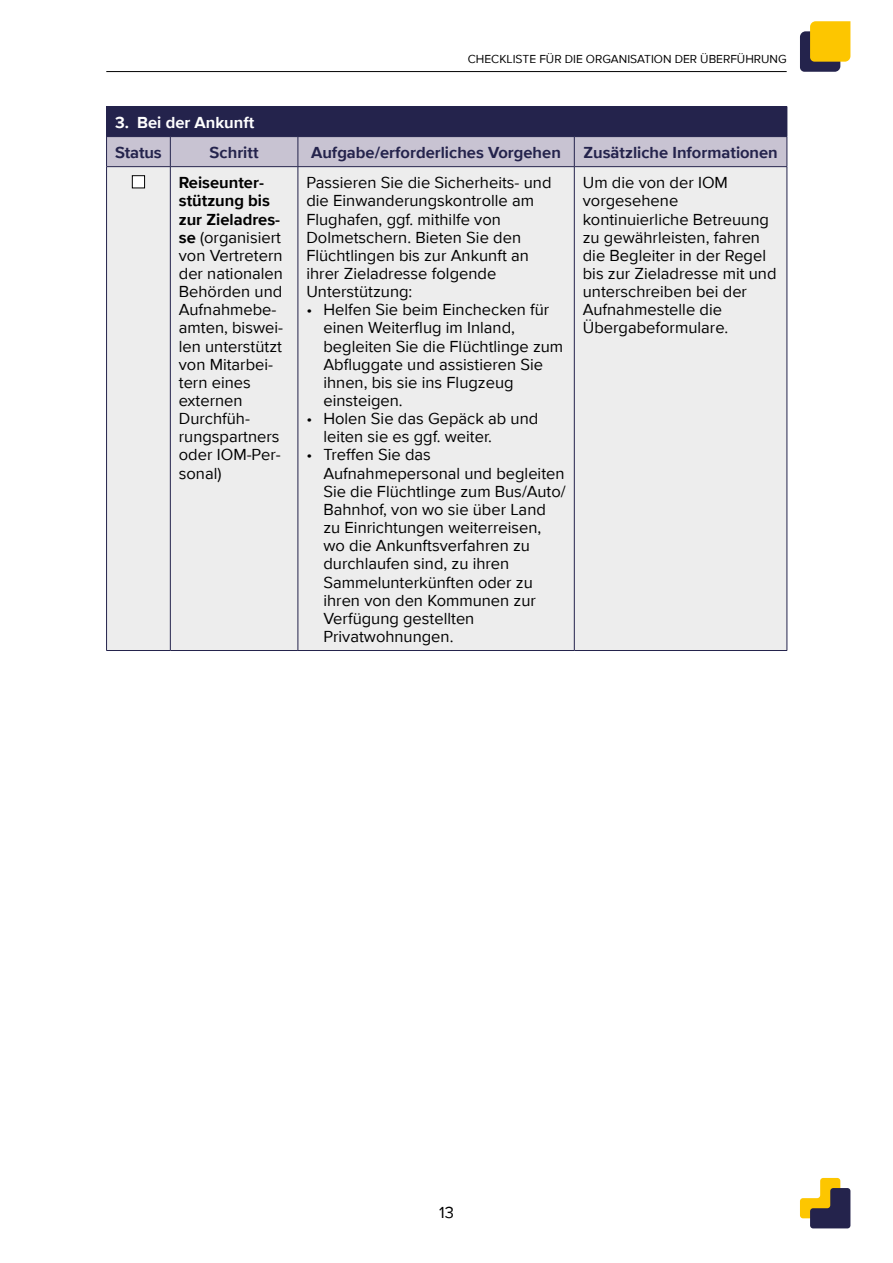
<style>
.page{position:relative;width:893px;height:1263px;background:#fff}
.page>*{position:absolute;margin:0;border:0;box-sizing:border-box;transform-origin:0 0}
.TABLE_Body_text{font:16.5px/18.1px "Proxima Nova";color:#000}
.TABLE_Header{font:700 16.5px "Proxima Nova";color:#24234c}
.TABLE_Header-2{font:700 16.5px "Proxima Nova";color:#fff}
.t1{font:12px "Proxima Nova";color:#000}
.s1{font-weight:700}
</style>
<div class="page">
<svg style="left:800px;top:1178px;width:50px;height:50px"></svg>
<svg style="left:800px;top:21px;width:50px;height:51px;background:#c19e2e"></svg>
<hr style="left:106px;top:71px;width:681px;height:1px;background:#000">
<div style="left:107px;top:167px;width:680px;height:483px;background:#ededed"></div>
<hr style="left:170px;top:167px;width:1px;height:483px;background:#24234c">
<hr style="left:298px;top:167px;width:1px;height:483px;background:#24234c">
<hr style="left:574px;top:167px;width:1px;height:483px;background:#24234c">
<hr style="left:106px;top:650px;width:64px;height:1px;background:#24234c">
<hr style="left:170px;top:650px;width:128px;height:1px;background:#24234c">
<hr style="left:298px;top:650px;width:276px;height:1px;background:#24234c">
<hr style="left:574px;top:650px;width:213px;height:1px;background:#24234c">
<hr style="left:106px;top:167px;width:1px;height:483px;background:#24234c">
<hr style="left:787px;top:167px;width:1px;height:483px;background:#24234c">
<hr style="left:106px;top:106px;width:64px;height:1px;background:#24234c">
<hr style="left:170px;top:106px;width:128px;height:1px;background:#24234c">
<hr style="left:298px;top:106px;width:276px;height:1px;background:#24234c">
<hr style="left:574px;top:106px;width:213px;height:1px;background:#24234c">
<svg style="left:106px;top:107px;width:682px;height:60px;background:#73708c"></svg>
<hr style="left:106px;top:166px;width:64px;height:1px;background:#24234c">
<hr style="left:170px;top:166px;width:128px;height:1px;background:#24234c">
<hr style="left:298px;top:166px;width:276px;height:1px;background:#24234c">
<hr style="left:574px;top:166px;width:213px;height:1px;background:#24234c">
<div style="left:132px;top:176px;width:13px;height:12px;background:#fff"></div>
<div style="left:132px;top:175px;width:13px;height:13px;border:1px solid #000"></div>
<p class="t1" style="left:468px;top:50px;width:320px">CHECKLISTE FÜR DIE ORGANISATION DER ÜBERFÜHRUNG</p>
<p class="TABLE_Header-2" style="left:115px;top:110px;width:141px">3. Bei der Ankunft</p>
<p class="TABLE_Header" style="left:115px;top:140px;width:48px">Status</p>
<p class="TABLE_Header" style="left:210px;top:140px;width:50px">Schritt</p>
<p class="TABLE_Header" style="left:311px;top:140px;width:251px">Aufgabe/erforderliches Vorgehen</p>
<p class="TABLE_Header" style="left:583px;top:140px;width:196px">Zusätzliche Informationen</p>
<p class="TABLE_Body_text" style="left:179px;top:173px;width:106px"><span class="s1">Reiseunter&shy;stützung bis zur Zieladres&shy;se</span> (organisiert von Vertretern der nationalen<br>Behörden und<br>Aufnahmebe&shy;amten, biswei&shy;len unterstützt von Mitarbei&shy;tern eines externen<br>Durchfüh&shy;rungspartners oder IOM-Per&shy;sonal)</p>
<p class="TABLE_Body_text" style="left:306px;top:173px;width:247px">Passieren Sie die Sicherheits- und die Einwanderungskontrolle am<br>Flughafen, ggf. mithilfe von<br>Dolmetschern. Bieten Sie den<br>Flüchtlingen bis zur Ankunft an ihrer Zieladresse folgende<br>Unterstützung:</p>
<p class="TABLE_Body_text" style="left:583px;top:173px;width:195px">Um die von der IOM vorgesehene kontinuierliche Betreuung zu gewährleisten, fahren die Begleiter in der Regel bis zur Zieladresse mit und unterschreiben bei der<br>Aufnahmestelle die<br>Übergabeformulare.</p>
<p class="TABLE_Body_text" style="left:323px;top:300px;width:241px;text-indent:-17px">• Helfen Sie beim Einchecken für einen Weiterflug im Inland, begleiten Sie die Flüchtlinge zum<br>Abfluggate und assistieren Sie ihnen, bis sie ins Flugzeug einsteigen.</p>
<p class="TABLE_Body_text" style="left:323px;top:409px;width:216px;text-indent:-17px">• Holen Sie das Gepäck ab und leiten sie es ggf. weiter.</p>
<p class="TABLE_Body_text" style="left:323px;top:445px;width:244px;text-indent:-17px">• Treffen Sie das<br>Aufnahmepersonal und begleiten<br>Sie die Flüchtlinge zum Bus/Auto/<br>Bahnhof, von wo sie über Land zu Einrichtungen weiterreisen, wo die Ankunftsverfahren zu durchlaufen sind, zu ihren<br>Sammelunterkünften oder zu ihren von den Kommunen zur<br>Verfügung gestellten<br>Privatwohnungen.</p>
<p class="TABLE_Body_text" style="left:439px;top:1203px;width:16px">13</p>
</div>
